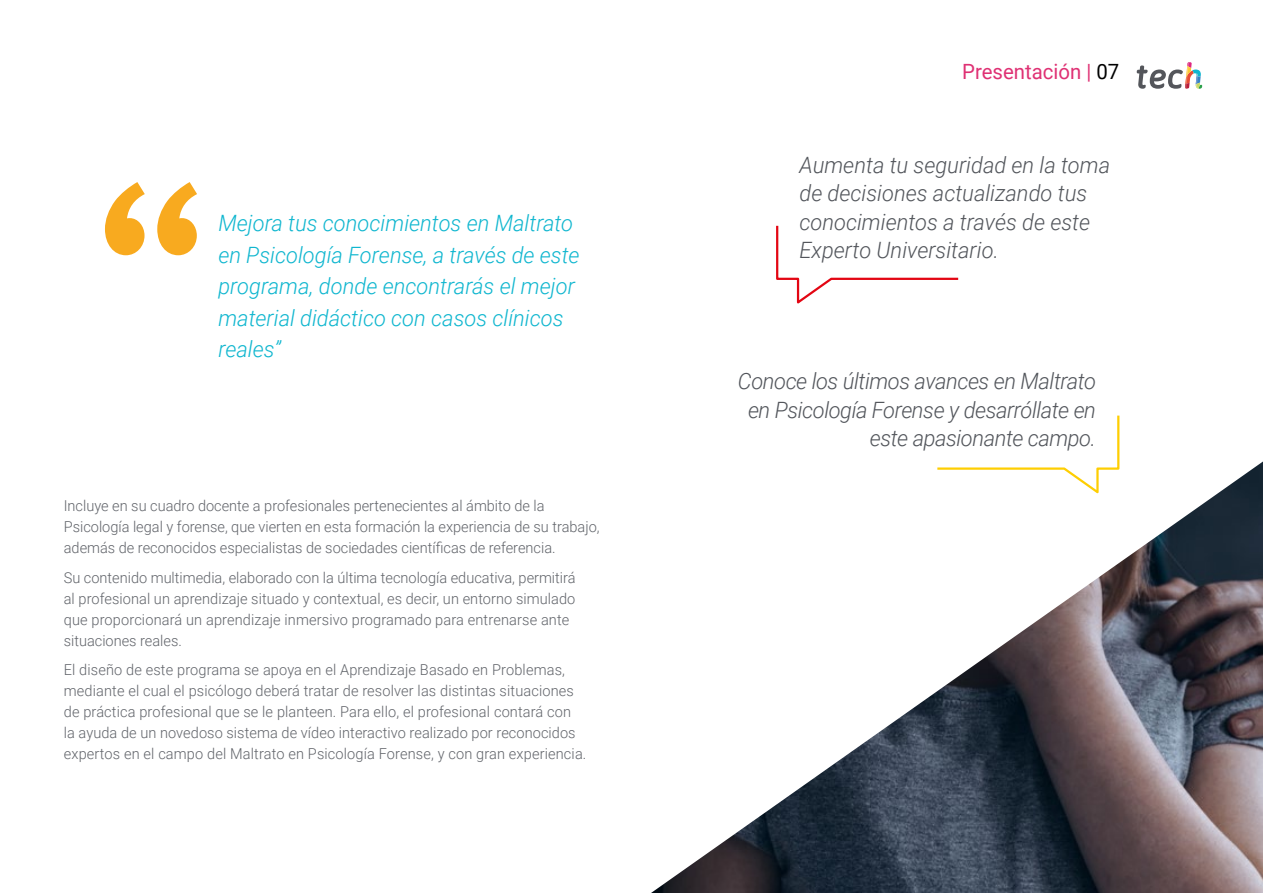
<style>
.page{position:relative;width:1263px;height:893px;background:#fff}
.page>*{position:absolute;margin:0;border:0;box-sizing:border-box;transform-origin:0 0}
.t1{font:italic 300 22.5px/28.5px "Roboto";letter-spacing:-.005em;color:#52555b}
.t2{font:italic 300 22.5px/31.5px "Roboto";color:#0fb6cf}
.t3{font:21px "Roboto";color:#df3174}
.t4{font:300 15px/21px "Roboto";letter-spacing:.005em;color:#61646a}
.s1{color:#000}
</style>
<div class="page">
<svg style="left:105px;top:182px;width:92px;height:73px"></svg>
<svg style="left:776px;top:225px;width:183px;height:79px"></svg>
<svg style="left:1117px;top:415px;width:3px;height:46px"></svg>
<img style="left:651px;top:461px;width:612px;height:432px">
<svg style="left:1137px;top:62px;width:65px;height:27px"></svg>
<h1 class="t2" style="left:218px;top:207px;width:363px">Mejora tus conocimientos en Maltrato en Psicología Forense, a través de este programa, donde encontrarás el mejor material didáctico con casos clínicos reales”</h1>
<p class="t4" style="left:64px;top:495px;width:537px">Incluye en su cuadro docente a profesionales pertenecientes al ámbito de la<br>Psicología legal y forense, que vierten en esta formación la experiencia de su trabajo, además de reconocidos especialistas de sociedades científicas de referencia.</p>
<p class="t4" style="left:64px;top:566px;width:513px">Su contenido multimedia, elaborado con la última tecnología educativa, permitirá al profesional un aprendizaje situado y contextual, es decir, un entorno simulado que proporcionará un aprendizaje inmersivo programado para entrenarse ante situaciones reales.</p>
<p class="t4" style="left:64px;top:659px;width:524px">El diseño de este programa se apoya en el Aprendizaje Basado en Problemas, mediante el cual el psicólogo deberá tratar de resolver las distintas situaciones de práctica profesional que se le planteen. Para ello, el profesional contará con<br>la ayuda de un novedoso sistema de vídeo interactivo realizado por reconocidos expertos en el campo del Maltrato en Psicología Forense, y con gran experiencia.</p>
<h2 class="t3" style="left:962px;top:57px;width:159px">Presentación | <span class="s1">07</span></h2>
<h1 class="t1" style="left:799px;top:150px;width:312px">Aumenta tu seguridad en la toma de decisiones actualizando tus conocimientos a través de este<br>Experto Universitario.</h1>
<h1 class="t1" style="left:738px;top:366px;width:360px;text-align:right">Conoce los últimos avances en Maltrato en Psicología Forense y desarróllate en este apasionante campo.</h1>
</div>
